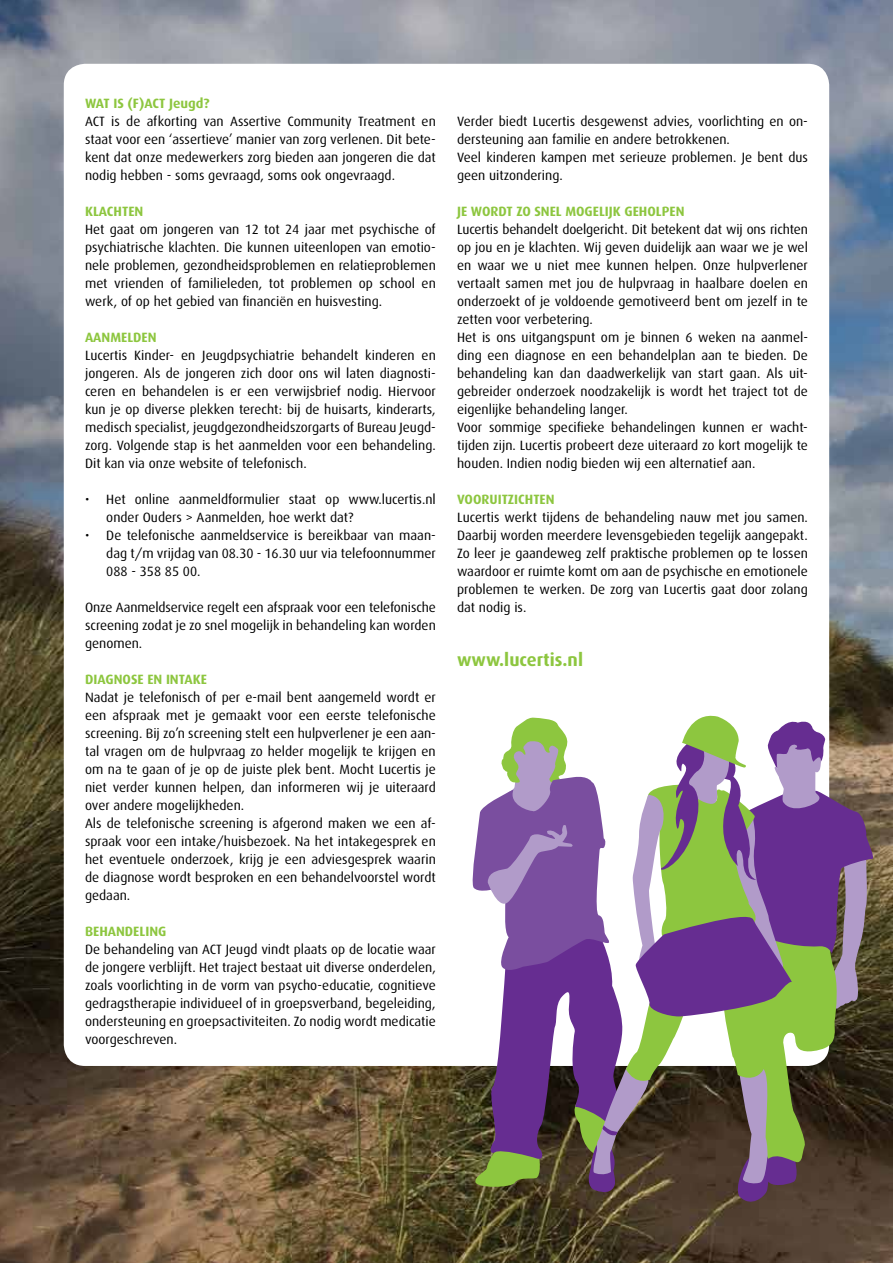
<style>
.page{position:relative;width:893px;height:1263px;background:#fff}
.page>*{position:absolute;margin:0;border:0;box-sizing:border-box;transform-origin:0 0}
.t1{font:700 18px "Dax";color:#8dc63f}
.t2{font:13.5px/18px "Dax";color:#000;text-align:justify}
.t3{font:700 13.5px "Dax";color:#8dc63f}
</style>
<div class="page">
<img style="left:0;top:0;width:893px;height:1263px">
<div style="left:64px;top:64px;width:765px;height:1002px;background:#fff;border-radius:21px"></div>
<svg style="left:469px;top:710px;width:408px;height:498px"></svg>
<p class="t3" style="left:85px;top:96px;width:126px">WAT IS (F)ACT Jeugd?</p>
<p class="t2" style="left:85px;top:112px;width:352px">ACT is de afkorting van Assertive Community Treatment en staat voor een ‘assertieve’ manier van zorg verlenen. Dit bete&shy;kent dat onze medewerkers zorg bieden aan jongeren die dat nodig hebben - soms gevraagd, soms ook ongevraagd.</p>
<p class="t3" style="left:85px;top:204px;width:60px">KLACHTEN</p>
<p class="t2" style="left:85px;top:220px;width:352px">Het gaat om jongeren van 12 tot 24 jaar met psychische of psychiatrische klachten. Die kunnen uiteenlopen van emotio&shy;nele problemen, gezondheidsproblemen en relatieproblemen met vrienden of familieleden, tot problemen op school en werk, of op het gebied van financiën en huisvesting.</p>
<p class="t3" style="left:85px;top:330px;width:73px">AANMELDEN</p>
<p class="t2" style="left:85px;top:346px;width:352px">Lucertis Kinder- en Jeugdpsychiatrie behandelt kinderen en jongeren. Als de jongeren zich door ons wil laten diagnosti&shy;ceren en behandelen is er een verwijsbrief nodig. Hiervoor kun je op diverse plekken terecht: bij de huisarts, kinderarts, medisch specialist, jeugdgezondheidszorgarts of Bureau Jeugd&shy;zorg. Volgende stap is het aanmelden voor een behandeling.<br>Dit kan via onze website of telefonisch.</p>
<p class="t2" style="left:106px;top:490px;width:331px;text-indent:-21px">• Het online aanmeldformulier staat op www.lucertis.nl onder Ouders &gt; Aanmelden, hoe werkt dat?</p>
<p class="t2" style="left:106px;top:526px;width:331px;text-indent:-21px">• De telefonische aanmeldservice is bereikbaar van maan&shy;dag t/m vrijdag van 08.30 - 16.30 uur via telefoonnummer 088 - 358 85 00.</p>
<p class="t2" style="left:85px;top:598px;width:352px">Onze Aanmeldservice regelt een afspraak voor een telefonische screening zodat je zo snel mogelijk in behandeling kan worden genomen.</p>
<p class="t3" style="left:85px;top:672px;width:123px">DIAGNOSE EN INTAKE</p>
<p class="t2" style="left:85px;top:688px;width:352px;text-align:left">Nadat je telefonisch of per e-mail bent aangemeld wordt er een afspraak met je gemaakt voor een eerste telefonische screening. Bij zo’n screening stelt een hulpverlener je een aan&shy;tal vragen om de hulpvraag zo helder mogelijk te krijgen en om na te gaan of je op de juiste plek bent. Mocht Lucertis je niet verder kunnen helpen, dan informeren wij je uiteraard over andere mogelijkheden.<br>Als de telefonische screening is afgerond maken we een af&shy;spraak voor een intake/huisbezoek. Na het intakegesprek en het eventuele onderzoek, krijg je een adviesgesprek waarin de diagnose wordt besproken en een behandelvoorstel wordt gedaan.</p>
<p class="t3" style="left:85px;top:924px;width:83px">BEHANDELING</p>
<p class="t2" style="left:85px;top:940px;width:352px">De behandeling van ACT Jeugd vindt plaats op de locatie waar de jongere verblijft. Het traject bestaat uit diverse onderdelen, zoals voorlichting in de vorm van psycho-educatie, cognitieve gedragstherapie individueel of in groepsverband, begeleiding, ondersteuning en groepsactiviteiten. Zo nodig wordt medicatie voorgeschreven.</p>
<p class="t2" style="left:457px;top:112px;width:352px;text-align:left">Verder biedt Lucertis desgewenst advies, voorlichting en on&shy;dersteuning aan familie en andere betrokkenen.<br>Veel kinderen kampen met serieuze problemen. Je bent dus geen uitzondering.</p>
<p class="t3" style="left:457px;top:204px;width:229px">JE WORDT ZO SNEL MOGELIJK GEHOLPEN</p>
<p class="t2" style="left:457px;top:220px;width:352px;text-align:left">Lucertis behandelt doelgericht. Dit betekent dat wij ons richten op jou en je klachten. Wij geven duidelijk aan waar we je wel en waar we u niet mee kunnen helpen. Onze hulpverlener vertaalt samen met jou de hulpvraag in haalbare doelen en onderzoekt of je voldoende gemotiveerd bent om jezelf in te zetten voor verbetering.<br>Het is ons uitgangspunt om je binnen 6 weken na aanmel&shy;ding een diagnose en een behandelplan aan te bieden. De behandeling kan dan daadwerkelijk van start gaan. Als uit&shy;gebreider onderzoek noodzakelijk is wordt het traject tot de eigenlijke behandeling langer.<br>Voor sommige specifieke behandelingen kunnen er wacht&shy;tijden zijn. Lucertis probeert deze uiteraard zo kort mogelijk te houden. Indien nodig bieden wij een alternatief aan.</p>
<p class="t3" style="left:457px;top:491px;width:99px">VOORUITZICHTEN</p>
<p class="t2" style="left:457px;top:508px;width:352px">Lucertis werkt tijdens de behandeling nauw met jou samen.<br>Daarbij worden meerdere levensgebieden tegelijk aangepakt.<br>Zo leer je gaandeweg zelf praktische problemen op te lossen waardoor er ruimte komt om aan de psychische en emotionele problemen te werken. De zorg van Lucertis gaat door zolang dat nodig is.</p>
<h1 class="t1" style="left:457px;top:650px;width:127px">www.lucertis.nl</h1>
</div>
